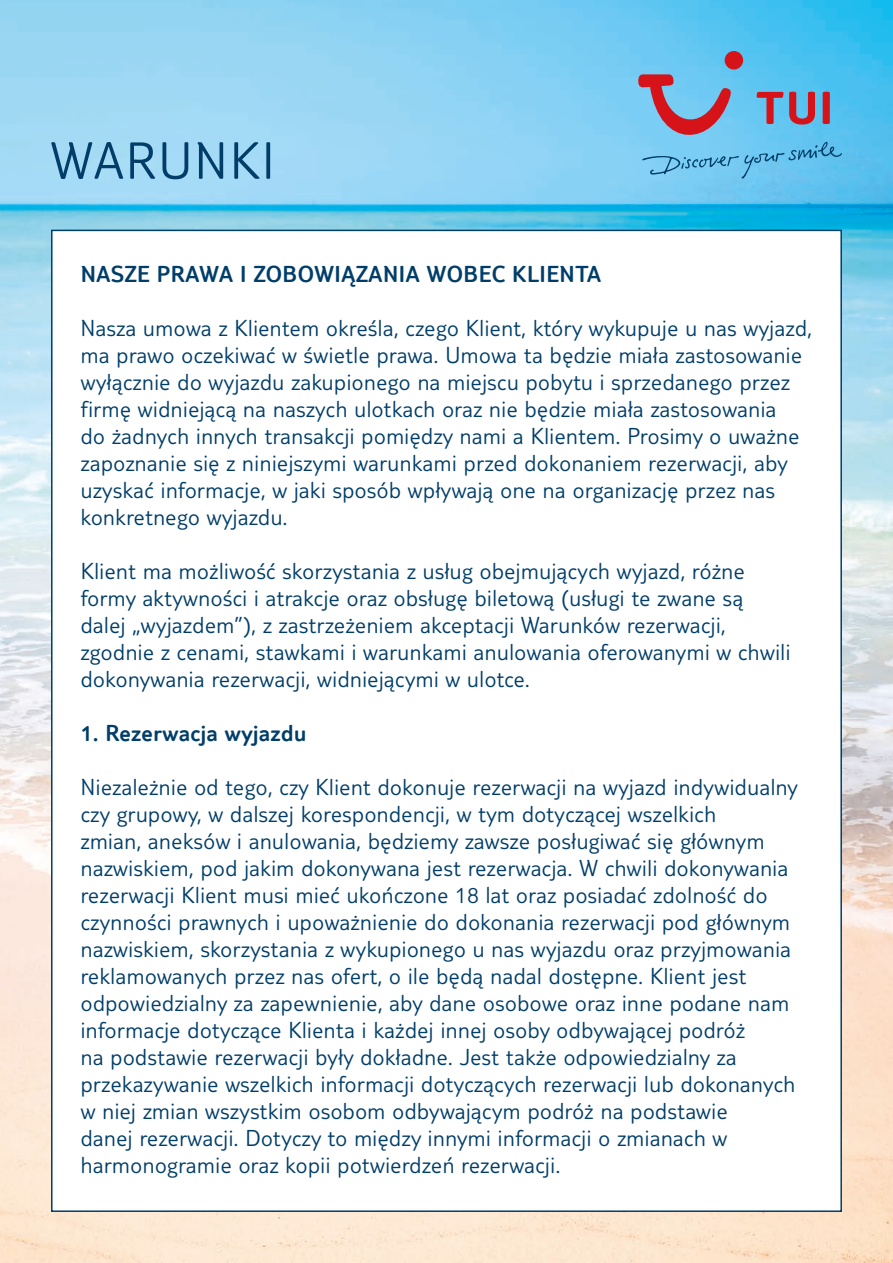
<style>
.page{position:relative;width:893px;height:1263px;background:#fff}
.page>*{position:absolute;margin:0;border:0;box-sizing:border-box;transform-origin:0 0}
.t1{font:300 54px "TUI Type";letter-spacing:.045em;color:#003e69}
.t2{font:300 24px/27px "TUI Type";letter-spacing:.025em;color:#003e69}
.t3{font:300 24px "TUI Type";letter-spacing:.025em;color:#003e69}
</style>
<div class="page">
<img style="left:0;top:0;width:893px;height:1263px">
<div style="left:725px;top:51px;width:18px;height:19px;background:#d51318;border-radius:50%"></div>
<svg style="left:638px;top:74px;width:204px;height:105px;background:#76abcf"></svg>
<div style="left:51px;top:230px;width:791px;height:982px;background:#fff;border:2px solid #003e69"></div>
<h1 class="t1" style="left:51px;top:130px;width:225px">WARUNKI</h1>
<p class="t3" style="left:81px;top:260px;width:522px">NASZE PRAWA I ZOBOWIĄZANIA WOBEC KLIENTA</p>
<p class="t2" style="left:81px;top:314px;width:733px">Nasza umowa z Klientem określa, czego Klient, który wykupuje u nas wyjazd, ma prawo oczekiwać w świetle prawa. Umowa ta będzie miała zastosowanie wyłącznie do wyjazdu zakupionego na miejscu pobytu i sprzedanego przez firmę widniejącą na naszych ulotkach oraz nie będzie miała zastosowania<br>do żadnych innych transakcji pomiędzy nami a Klientem. Prosimy o uważne zapoznanie się z niniejszymi warunkami przed dokonaniem rezerwacji, aby uzyskać informacje, w jaki sposób wpływają one na organizację przez nas konkretnego wyjazdu.</p>
<p class="t2" style="left:81px;top:557px;width:711px">Klient ma możliwość skorzystania z usług obejmujących wyjazd, różne formy aktywności i atrakcje oraz obsługę biletową (usługi te zwane są dalej „wyjazdem”), z zastrzeżeniem akceptacji Warunków rezerwacji, zgodnie z cenami, stawkami i warunkami anulowania oferowanymi w chwili dokonywania rezerwacji, widniejącymi w ulotce.</p>
<p class="t3" style="left:81px;top:719px;width:227px">1. Rezerwacja wyjazdu</p>
<p class="t2" style="left:81px;top:773px;width:719px">Niezależnie od tego, czy Klient dokonuje rezerwacji na wyjazd indywidualny czy grupowy, w dalszej korespondencji, w tym dotyczącej wszelkich<br>zmian, aneksów i anulowania, będziemy zawsze posługiwać się głównym nazwiskiem, pod jakim dokonywana jest rezerwacja. W chwili dokonywania rezerwacji Klient musi mieć ukończone 18 lat oraz posiadać zdolność do czynności prawnych i upoważnienie do dokonania rezerwacji pod głównym nazwiskiem, skorzystania z wykupionego u nas wyjazdu oraz przyjmowania reklamowanych przez nas ofert, o ile będą nadal dostępne. Klient jest odpowiedzialny za zapewnienie, aby dane osobowe oraz inne podane nam informacje dotyczące Klienta i każdej innej osoby odbywającej podróż<br>na podstawie rezerwacji były dokładne. Jest także odpowiedzialny za przekazywanie wszelkich informacji dotyczących rezerwacji lub dokonanych w niej zmian wszystkim osobom odbywającym podróż na podstawie<br>danej rezerwacji. Dotyczy to między innymi informacji o zmianach w harmonogramie oraz kopii potwierdzeń rezerwacji.</p>
</div>
